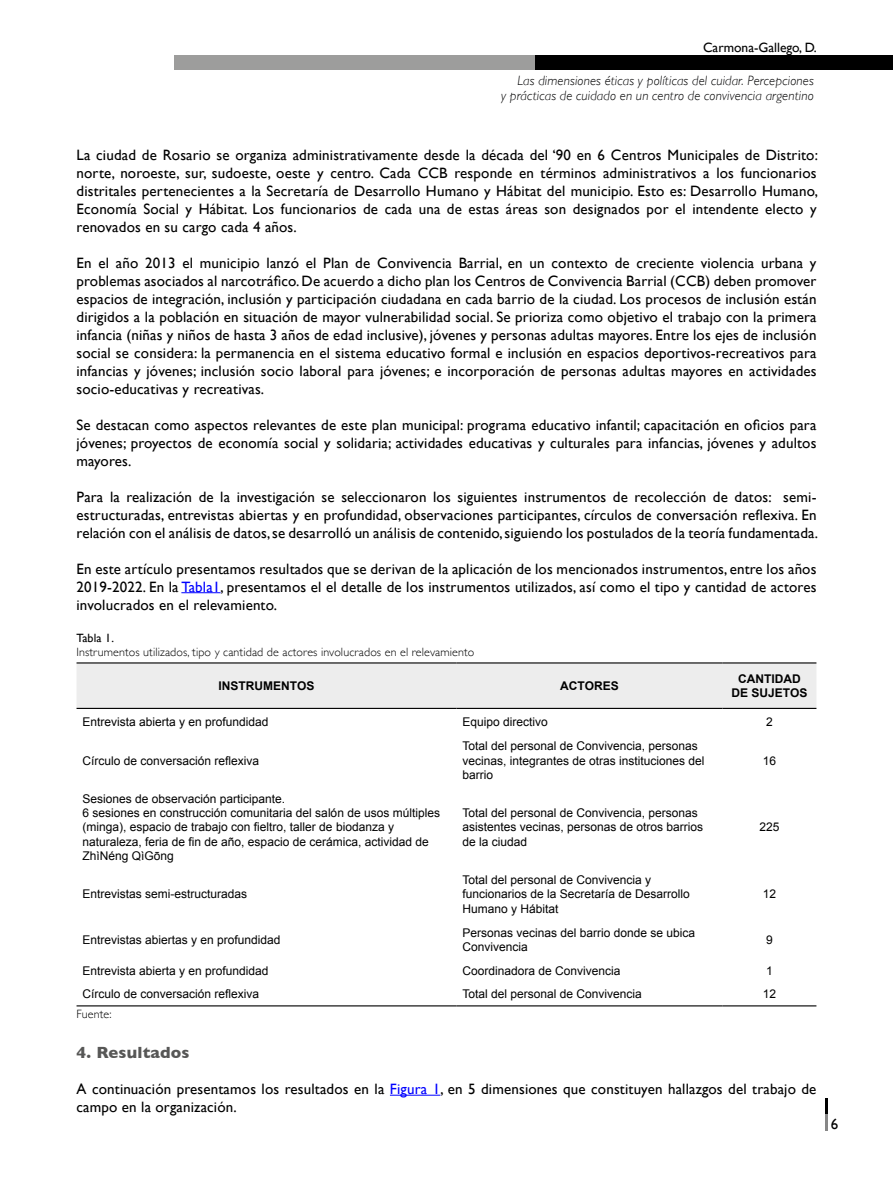
<style>
.page{position:relative;width:893px;height:1188px;background:#fff}
.page>*{position:absolute;margin:0;border:0;box-sizing:border-box;transform-origin:0 0}
.t1{font:700 16.5px "Gill Sans";letter-spacing:.01em;color:#575756}
.t2{font:15px/18px "Gill Sans";letter-spacing:.01em;color:#000;text-align:justify}
.t3{font:italic 300 13.5px/15px "Gill Sans";letter-spacing:.01em;color:#020203;text-align:right}
.t4{font:13.5px "Gill Sans";color:#000}
.t5{font:12px/14.4px "Arial";color:#000}
.t6{font:300 12px "Gill Sans";letter-spacing:.01em;color:#000}
.t7{font:700 12px/14.4px "Arial";color:#000;text-align:center}
.t8{font:12px "Gill Sans";letter-spacing:.01em;color:#000}
.s1{color:#00f}
</style>
<div class="page">
<div style="left:174px;top:55px;width:361px;height:15px;background:#9d9d9c"></div>
<div style="left:535px;top:55px;width:358px;height:15px;background:#000"></div>
<svg style="left:825px;top:1099px;width:2px;height:31px"></svg>
<hr style="left:181px;top:592px;width:40px;height:1px;background:#00f">
<hr style="left:390px;top:1095px;width:50px;height:1px;background:#00f">
<div style="left:77px;top:664px;width:739px;height:44px;background:#ededed"></div>
<hr style="left:77px;top:662px;width:379px;height:2px;background:#000">
<hr style="left:456px;top:662px;width:267px;height:2px;background:#000">
<hr style="left:722px;top:662px;width:94px;height:2px;background:#000">
<hr style="left:77px;top:708px;width:379px;height:1px;background:#000">
<hr style="left:456px;top:708px;width:267px;height:1px;background:#000">
<hr style="left:722px;top:708px;width:94px;height:1px;background:#000">
<hr style="left:77px;top:1005px;width:379px;height:1px;background:#000">
<hr style="left:456px;top:1005px;width:267px;height:1px;background:#000">
<hr style="left:722px;top:1005px;width:94px;height:1px;background:#000">
<p class="t4" style="left:703px;top:39px;width:115px">Carmona-Gallego, D.</p>
<p class="t3" style="left:501px;top:73px;width:314px">Las dimensiones éticas y políticas del cuidar. Percepciones<br>y prácticas de cuidado en un centro de convivencia argentino</p>
<p class="t2" style="left:77px;top:145px;width:743px">La ciudad de Rosario se organiza administrativamente desde la década del ‘90 en 6 Centros Municipales de Distrito: norte, noroeste, sur, sudoeste, oeste y centro. Cada CCB responde en términos administrativos a los funcionarios distritales pertenecientes a la Secretaría de Desarrollo Humano y Hábitat del municipio. Esto es: Desarrollo Humano, Economía Social y Hábitat. Los funcionarios de cada una de estas áreas son designados por el intendente electo y renovados en su cargo cada 4 años.</p>
<p class="t2" style="left:77px;top:253px;width:741px">En el año 2013 el municipio lanzó el Plan de Convivencia Barrial, en un contexto de creciente violencia urbana y problemas asociados al narcotráfico. De acuerdo a dicho plan los Centros de Convivencia Barrial (CCB) deben promover espacios de integración, inclusión y participación ciudadana en cada barrio de la ciudad. Los procesos de inclusión están dirigidos a la población en situación de mayor vulnerabilidad social. Se prioriza como objetivo el trabajo con la primera infancia (niñas y niños de hasta 3 años de edad inclusive), jóvenes y personas adultas mayores. Entre los ejes de inclusión social se considera: la permanencia en el sistema educativo formal e inclusión en espacios deportivos-recreativos para infancias y jóvenes; inclusión socio laboral para jóvenes; e incorporación de personas adultas mayores en actividades socio-educativas y recreativas.</p>
<p class="t2" style="left:77px;top:415px;width:741px">Se destacan como aspectos relevantes de este plan municipal: programa educativo infantil; capacitación en oficios para jóvenes; proyectos de economía social y solidaria; actividades educativas y culturales para infancias, jóvenes y adultos mayores.</p>
<p class="t2" style="left:77px;top:487px;width:743px">Para la realización de la investigación se seleccionaron los siguientes instrumentos de recolección de datos: semi&shy;estructuradas, entrevistas abiertas y en profundidad, observaciones participantes, círculos de conversación reflexiva. En relación con el análisis de datos, se desarrolló un análisis de contenido, siguiendo los postulados de la teoría fundamentada.</p>
<p class="t2" style="left:77px;top:559px;width:741px">En este artículo presentamos resultados que se derivan de la aplicación de los mencionados instrumentos, entre los años 2019-2022. En la <span class="s1">Tabla1</span>, presentamos el el detalle de los instrumentos utilizados, así como el tipo y cantidad de actores involucrados en el relevamiento.</p>
<p class="t8" style="left:77px;top:631px;width:39px">Tabla 1.</p>
<p class="t6" style="left:77px;top:643px;width:399px">Instrumentos utilizados, tipo y cantidad de actores involucrados en el relevamiento</p>
<p class="t7" style="left:219px;top:679px;width:97px">INSTRUMENTOS</p>
<p class="t7" style="left:560px;top:679px;width:60px">ACTORES</p>
<p class="t7" style="left:732px;top:672px;width:77px">CANTIDAD<br>DE SUJETOS</p>
<p class="t5" style="left:83px;top:714px;width:188px">Entrevista abierta y en profundidad</p>
<p class="t5" style="left:462px;top:714px;width:87px">Equipo directivo</p>
<p class="t5" style="left:766px;top:714px;width:8px">2</p>
<p class="t5" style="left:83px;top:753px;width:178px">Círculo de conversación reflexiva</p>
<p class="t5" style="left:462px;top:739px;width:244px">Total del personal de Convivencia, personas vecinas, integrantes de otras instituciones del barrio</p>
<p class="t5" style="left:763px;top:753px;width:15px">16</p>
<p class="t5" style="left:83px;top:791px;width:359px">Sesiones de observación participante.<br>6 sesiones en construcción comunitaria del salón de usos múltiples (minga), espacio de trabajo con fieltro, taller de biodanza y naturaleza, feria de fin de año, espacio de cerámica, actividad de ZhìNéng QìGōng</p>
<p class="t5" style="left:83px;top:887px;width:166px">Entrevistas semi-estructuradas</p>
<p class="t5" style="left:462px;top:806px;width:242px">Total del personal de Convivencia, personas asistentes vecinas, personas de otros barrios de la ciudad</p>
<p class="t5" style="left:462px;top:873px;width:229px">Total del personal de Convivencia y funcionarios de la Secretaría de Desarrollo<br>Humano y Hábitat</p>
<p class="t5" style="left:759px;top:820px;width:22px">225</p>
<p class="t5" style="left:763px;top:887px;width:15px">12</p>
<p class="t5" style="left:83px;top:932px;width:200px">Entrevistas abiertas y en profundidad</p>
<p class="t5" style="left:462px;top:925px;width:234px">Personas vecinas del barrio donde se ubica<br>Convivencia</p>
<p class="t5" style="left:766px;top:932px;width:8px">9</p>
<p class="t5" style="left:83px;top:963px;width:188px">Entrevista abierta y en profundidad</p>
<p class="t5" style="left:462px;top:963px;width:160px">Coordinadora de Convivencia</p>
<p class="t5" style="left:766px;top:963px;width:8px">1</p>
<p class="t5" style="left:83px;top:987px;width:178px">Círculo de conversación reflexiva</p>
<p class="t5" style="left:462px;top:987px;width:181px">Total del personal de Convivencia</p>
<p class="t5" style="left:763px;top:987px;width:15px">12</p>
<p class="t6" style="left:77px;top:1005px;width:36px">Fuente:</p>
<p class="t1" style="left:77px;top:1039px;width:115px">4. Resultados</p>
<p class="t2" style="left:77px;top:1080px;width:741px">A continuación presentamos los resultados en la <span class="s1">Figura 1</span>, en 5 dimensiones que constituyen hallazgos del trabajo de campo en la organización.</p>
<p class="t2" style="left:831px;top:1115px;width:9px">6</p>
</div>
